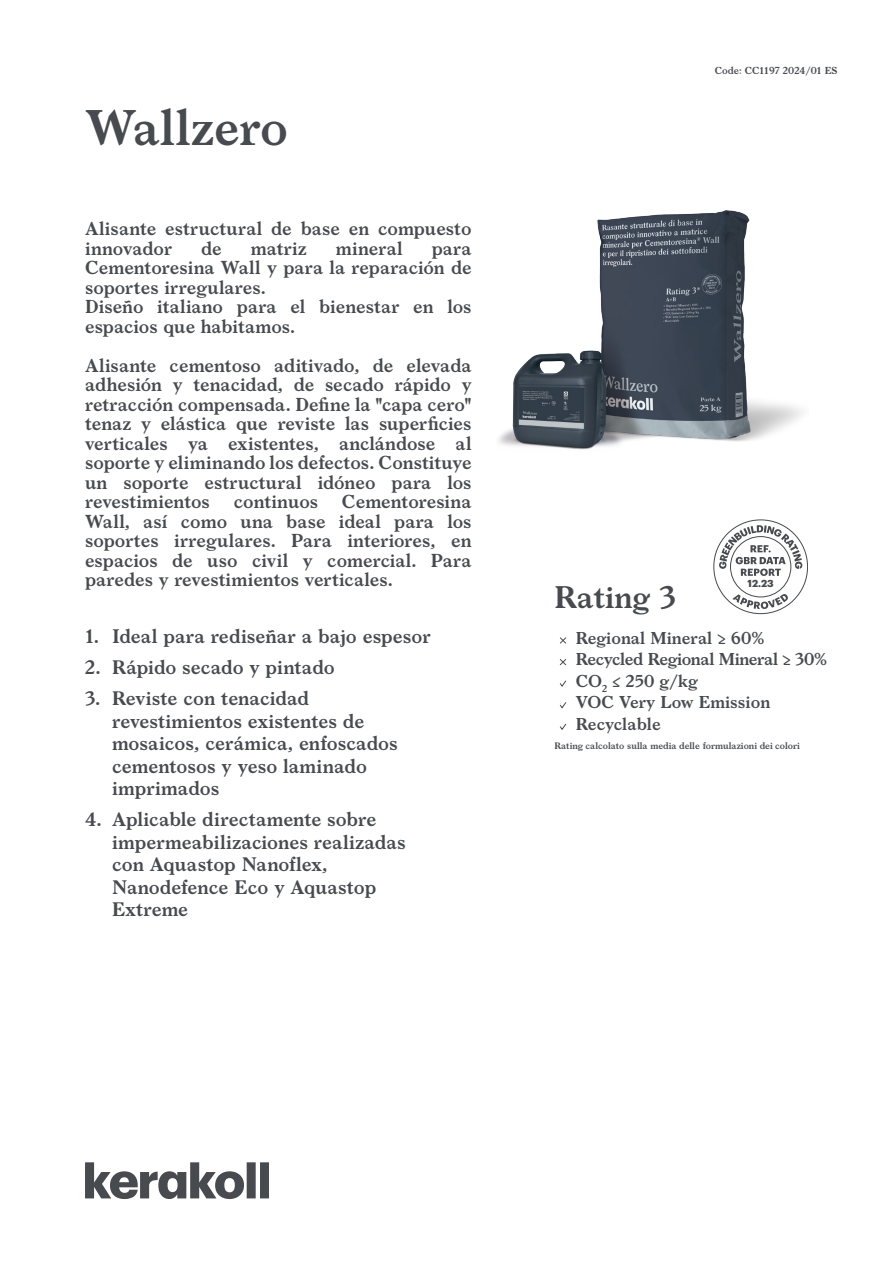
<style>
.page{position:relative;width:893px;height:1263px;background:#fff}
.page>*{position:absolute;margin:0;border:0;box-sizing:border-box;transform-origin:0 0}
.t1{font:600 48px "Larish Neue";letter-spacing:.005em;color:#474a4e}
.t2{font:600 30px "Larish Neue";color:#474a4e}
.t3{font:600 18.75px/22.5px "Larish Neue";color:#474a4e}
.t4{font:600 18px/19.5px "Larish Neue";color:#474a4e}
.t5{font:600 16.5px/21.6px "Larish Neue";color:#474a4e}
.t6{font:700 10.05px "Graphik";color:#474a4e}
.t7{font:600 9.75px "Larish Neue";color:#474a4e}
.t8{font:600 9px "Larish Neue";color:#474a4e}
</style>
<div class="page">
<svg style="left:713px;top:519px;width:95px;height:95px"></svg>
<svg style="left:85px;top:1162px;width:184px;height:37px"></svg>
<svg style="left:560px;top:637px;width:6px;height:7px"></svg>
<svg style="left:559px;top:659px;width:8px;height:7px"></svg>
<svg style="left:559px;top:680px;width:8px;height:7px"></svg>
<svg style="left:559px;top:702px;width:8px;height:7px"></svg>
<svg style="left:559px;top:723px;width:8px;height:7px"></svg>
<img style="left:498px;top:210px;width:305px;height:240px">
<h1 class="t1" style="left:85px;top:91px;width:204px">Wallzero</h1>
<p class="t4" style="left:85px;top:218px;width:388px">Alisante estructural de base en compuesto innovador</p>
<p class="t4" style="left:201px;top:237px;width:22px">de</p>
<p class="t4" style="left:251px;top:237px;width:57px">matriz</p>
<p class="t4" style="left:336px;top:237px;width:68px">mineral</p>
<p class="t4" style="left:85px;top:237px;width:388px;text-indent:347px">para<br>Cementoresina Wall y para la reparación de soportes irregulares.<br>Diseño italiano para el bienestar en los espacios que habitamos.</p>
<p class="t4" style="left:85px;top:354px;width:388px;text-align:justify">Alisante cementoso aditivado, de elevada adhesión y tenacidad, de secado rápido y retracción compensada. Define la "capa cero" tenaz y elástica que reviste las superficies verticales ya existentes, anclándose al soporte y eliminando los defectos. Constituye un soporte estructural idóneo para los revestimientos</p>
<p class="t4" style="left:85px;top:491px;width:388px;text-align:justify;text-indent:257px">Cementoresina Wall, así como una base ideal para los soportes irregulares. Para interiores, en espacios de uso civil y comercial. Para paredes y revestimientos verticales.</p>
<p class="t4" style="left:234px;top:491px;width:86px">continuos</p>
<p class="t3" style="left:85px;top:624px;width:347px">1. Ideal para rediseñar a bajo espesor</p>
<p class="t3" style="left:85px;top:655px;width:251px">2. Rápido secado y pintado</p>
<p class="t3" style="left:112px;top:686px;width:287px;text-indent:-27px">3. Reviste con tenacidad revestimientos existentes de mosaicos, cerámica, enfoscados cementosos y yeso laminado imprimados</p>
<p class="t3" style="left:112px;top:807px;width:295px;text-indent:-27px">4. Aplicable directamente sobre impermeabilizaciones realizadas con Aquastop Nanoflex,<br>Nanodefence Eco y Aquastop<br>Extreme</p>
<p class="t7" style="left:715px;top:63px;width:124px">Code: CC1197 2024/01 ES</p>
<h2 class="t2" style="left:554px;top:574px;width:123px">Rating 3</h2>
<p class="t6" style="left:748px;top:575px;width:28px">12.23</p>
<p class="t5" style="left:576px;top:626px;width:253px">Regional Mineral ≥ 60%<br>Recycled Regional Mineral ≥ 30%<br>CO<sub>2</sub> ≤ 250 g/kg<br>VOC Very Low Emission<br>Recyclable</p>
<p class="t8" style="left:554px;top:739px;width:247px">Rating calcolato sulla media delle formulazioni dei colori</p>
</div>
